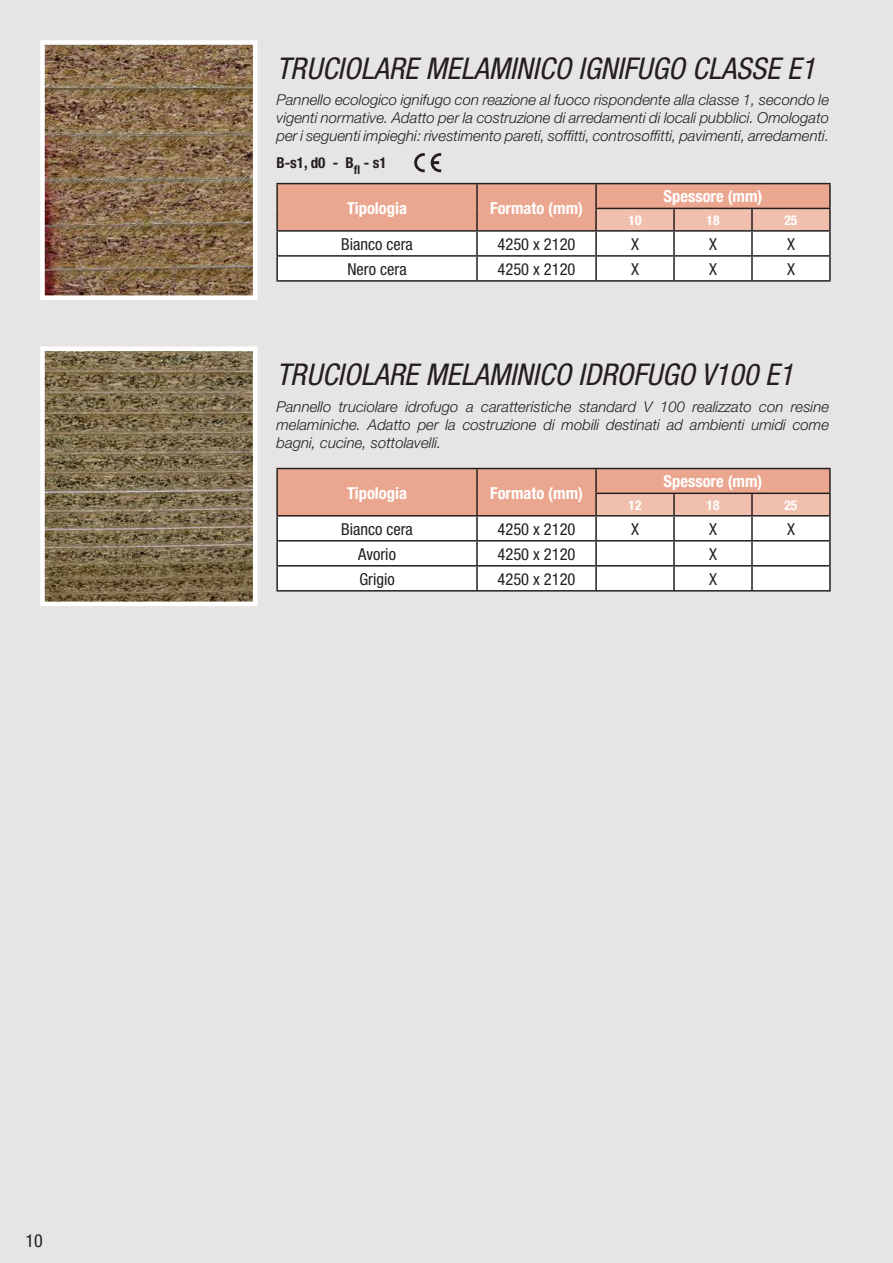
<style>
.page{position:relative;width:893px;height:1263px;background:#e7e5e4}
.page>*{position:absolute;margin:0;border:0;box-sizing:border-box;transform-origin:0 0}
.t1{font:italic condensed 30px "Helvetica Neue";color:#231f20}
.t2{font:condensed 18px "Helvetica Neue";color:#231f20}
.t3{font:condensed 16.5px "Helvetica Neue";color:#231f20}
.t4{font:700 condensed 16.5px "Helvetica Neue";color:#fff}
.t5{font:italic 300 15px/18px "Helvetica Neue";color:#231f20;text-align:justify}
.t6{font:700 condensed 15px "Helvetica Neue";color:#231f20}
.t7{font:700 condensed 13.5px "Helvetica Neue";color:#fff}
</style>
<div class="page">
<img style="left:45px;top:45px;width:207px;height:250px">
<div style="left:40px;top:40px;width:217px;height:260px;border:4px solid #fff"></div>
<img style="left:45px;top:351px;width:207px;height:250px">
<div style="left:40px;top:346px;width:217px;height:260px;border:4px solid #fff"></div>
<svg style="left:278px;top:184px;width:551px;height:96px;background:#f4d4c9"></svg>
<hr style="left:276px;top:183px;width:201px;height:1px;background:#231f20">
<hr style="left:276px;top:184px;width:2px;height:24px;background:#231f20">
<hr style="left:477px;top:183px;width:119px;height:1px;background:#231f20">
<hr style="left:476px;top:184px;width:2px;height:24px;background:#231f20">
<hr style="left:596px;top:183px;width:78px;height:1px;background:#231f20">
<hr style="left:595px;top:184px;width:2px;height:24px;background:#231f20">
<hr style="left:674px;top:183px;width:157px;height:1px;background:#231f20">
<hr style="left:829px;top:184px;width:2px;height:24px;background:#231f20">
<hr style="left:276px;top:208px;width:2px;height:22px;background:#231f20">
<hr style="left:476px;top:208px;width:2px;height:22px;background:#231f20">
<hr style="left:595px;top:208px;width:79px;height:1px;background:#231f20">
<hr style="left:595px;top:209px;width:2px;height:21px;background:#231f20">
<hr style="left:674px;top:208px;width:78px;height:1px;background:#231f20">
<hr style="left:673px;top:209px;width:2px;height:21px;background:#231f20">
<hr style="left:752px;top:208px;width:79px;height:1px;background:#231f20">
<hr style="left:751px;top:209px;width:2px;height:21px;background:#231f20">
<hr style="left:829px;top:209px;width:2px;height:21px;background:#231f20">
<hr style="left:276px;top:230px;width:201px;height:2px;background:#231f20">
<hr style="left:276px;top:232px;width:2px;height:23px;background:#231f20">
<hr style="left:477px;top:230px;width:119px;height:2px;background:#231f20">
<hr style="left:476px;top:232px;width:2px;height:23px;background:#231f20">
<hr style="left:596px;top:230px;width:78px;height:2px;background:#231f20">
<hr style="left:595px;top:232px;width:2px;height:23px;background:#231f20">
<hr style="left:674px;top:230px;width:78px;height:2px;background:#231f20">
<hr style="left:673px;top:232px;width:2px;height:23px;background:#231f20">
<hr style="left:752px;top:230px;width:79px;height:2px;background:#231f20">
<hr style="left:751px;top:232px;width:2px;height:23px;background:#231f20">
<hr style="left:829px;top:232px;width:2px;height:23px;background:#231f20">
<hr style="left:276px;top:255px;width:201px;height:2px;background:#231f20">
<hr style="left:276px;top:257px;width:2px;height:23px;background:#231f20">
<hr style="left:477px;top:255px;width:119px;height:2px;background:#231f20">
<hr style="left:476px;top:257px;width:2px;height:23px;background:#231f20">
<hr style="left:596px;top:255px;width:78px;height:2px;background:#231f20">
<hr style="left:595px;top:257px;width:2px;height:23px;background:#231f20">
<hr style="left:674px;top:255px;width:78px;height:2px;background:#231f20">
<hr style="left:673px;top:257px;width:2px;height:23px;background:#231f20">
<hr style="left:752px;top:255px;width:79px;height:2px;background:#231f20">
<hr style="left:751px;top:257px;width:2px;height:23px;background:#231f20">
<hr style="left:829px;top:257px;width:2px;height:23px;background:#231f20">
<hr style="left:276px;top:280px;width:555px;height:2px;background:#231f20">
<svg style="left:414px;top:153px;width:11px;height:19px"></svg>
<svg style="left:431px;top:153px;width:10px;height:19px"></svg>
<svg style="left:278px;top:469px;width:551px;height:121px;background:#f4dbd2"></svg>
<hr style="left:276px;top:468px;width:201px;height:1px;background:#231f20">
<hr style="left:276px;top:469px;width:2px;height:24px;background:#231f20">
<hr style="left:477px;top:468px;width:119px;height:1px;background:#231f20">
<hr style="left:476px;top:469px;width:2px;height:24px;background:#231f20">
<hr style="left:596px;top:468px;width:78px;height:1px;background:#231f20">
<hr style="left:595px;top:469px;width:2px;height:24px;background:#231f20">
<hr style="left:674px;top:468px;width:157px;height:1px;background:#231f20">
<hr style="left:829px;top:469px;width:2px;height:24px;background:#231f20">
<hr style="left:276px;top:493px;width:2px;height:22px;background:#231f20">
<hr style="left:476px;top:493px;width:2px;height:22px;background:#231f20">
<hr style="left:595px;top:493px;width:79px;height:1px;background:#231f20">
<hr style="left:595px;top:494px;width:2px;height:21px;background:#231f20">
<hr style="left:674px;top:493px;width:78px;height:1px;background:#231f20">
<hr style="left:673px;top:494px;width:2px;height:21px;background:#231f20">
<hr style="left:752px;top:493px;width:79px;height:1px;background:#231f20">
<hr style="left:751px;top:494px;width:2px;height:21px;background:#231f20">
<hr style="left:829px;top:494px;width:2px;height:21px;background:#231f20">
<hr style="left:276px;top:515px;width:201px;height:1px;background:#231f20">
<hr style="left:276px;top:516px;width:2px;height:24px;background:#231f20">
<hr style="left:477px;top:515px;width:119px;height:1px;background:#231f20">
<hr style="left:476px;top:516px;width:2px;height:24px;background:#231f20">
<hr style="left:596px;top:515px;width:78px;height:1px;background:#231f20">
<hr style="left:595px;top:516px;width:2px;height:24px;background:#231f20">
<hr style="left:674px;top:515px;width:78px;height:1px;background:#231f20">
<hr style="left:673px;top:516px;width:2px;height:24px;background:#231f20">
<hr style="left:752px;top:515px;width:79px;height:1px;background:#231f20">
<hr style="left:751px;top:516px;width:2px;height:24px;background:#231f20">
<hr style="left:829px;top:516px;width:2px;height:24px;background:#231f20">
<hr style="left:276px;top:540px;width:201px;height:1px;background:#231f20">
<hr style="left:276px;top:541px;width:2px;height:24px;background:#231f20">
<hr style="left:477px;top:540px;width:119px;height:1px;background:#231f20">
<hr style="left:476px;top:541px;width:2px;height:24px;background:#231f20">
<hr style="left:596px;top:540px;width:78px;height:1px;background:#231f20">
<hr style="left:595px;top:541px;width:2px;height:24px;background:#231f20">
<hr style="left:674px;top:540px;width:78px;height:1px;background:#231f20">
<hr style="left:673px;top:541px;width:2px;height:24px;background:#231f20">
<hr style="left:752px;top:540px;width:79px;height:1px;background:#231f20">
<hr style="left:751px;top:541px;width:2px;height:24px;background:#231f20">
<hr style="left:829px;top:541px;width:2px;height:24px;background:#231f20">
<hr style="left:276px;top:565px;width:201px;height:2px;background:#231f20">
<hr style="left:276px;top:567px;width:2px;height:23px;background:#231f20">
<hr style="left:477px;top:565px;width:119px;height:2px;background:#231f20">
<hr style="left:476px;top:567px;width:2px;height:23px;background:#231f20">
<hr style="left:596px;top:565px;width:78px;height:2px;background:#231f20">
<hr style="left:595px;top:567px;width:2px;height:23px;background:#231f20">
<hr style="left:674px;top:565px;width:78px;height:2px;background:#231f20">
<hr style="left:673px;top:567px;width:2px;height:23px;background:#231f20">
<hr style="left:752px;top:565px;width:79px;height:2px;background:#231f20">
<hr style="left:751px;top:567px;width:2px;height:23px;background:#231f20">
<hr style="left:829px;top:567px;width:2px;height:23px;background:#231f20">
<hr style="left:276px;top:590px;width:555px;height:2px;background:#231f20">
<p class="t1" style="left:276px;top:57px;width:540px">TRUCIOLARE MELAMINICO IGNIFUGO CLASSE E1</p>
<p class="t5" style="left:276px;top:93px;width:554px">Pannello ecologico ignifugo con reazione al fuoco rispondente alla classe 1, secondo le vigenti normative. Adatto per la costruzione di arredamenti di locali pubblici. Omologato per i seguenti impieghi: rivestimento pareti, soffitti, controsoffitti, pavimenti, arredamenti.</p>
<p class="t6" style="left:276px;top:157px;width:112px">B-s1, d0 - B<sub>fl</sub> - s1</p>
<p class="t4" style="left:347px;top:202px;width:61px">Tipologia</p>
<p class="t4" style="left:490px;top:202px;width:95px">Formato (mm)</p>
<p class="t4" style="left:664px;top:191px;width:100px">Spessore (mm)</p>
<p class="t7" style="left:629px;top:215px;width:14px">10</p>
<p class="t7" style="left:706px;top:215px;width:14px">18</p>
<p class="t7" style="left:784px;top:215px;width:14px">25</p>
<p class="t3" style="left:341px;top:238px;width:73px">Bianco cera</p>
<p class="t3" style="left:498px;top:238px;width:79px">4250 x 2120</p>
<p class="t3" style="left:631px;top:238px;width:9px">X</p>
<p class="t3" style="left:709px;top:238px;width:9px">X</p>
<p class="t3" style="left:787px;top:238px;width:9px">X</p>
<p class="t3" style="left:347px;top:263px;width:61px">Nero cera</p>
<p class="t3" style="left:498px;top:263px;width:79px">4250 x 2120</p>
<p class="t3" style="left:631px;top:263px;width:9px">X</p>
<p class="t3" style="left:709px;top:263px;width:9px">X</p>
<p class="t3" style="left:787px;top:263px;width:9px">X</p>
<p class="t1" style="left:276px;top:364px;width:519px">TRUCIOLARE MELAMINICO IDROFUGO V100 E1</p>
<p class="t5" style="left:276px;top:399px;width:554px">Pannello truciolare idrofugo a caratteristiche standard V 100 realizzato con resine melaminiche. Adatto per la costruzione di mobili destinati ad ambienti umidi come bagni, cucine, sottolavelli.</p>
<p class="t4" style="left:347px;top:487px;width:61px">Tipologia</p>
<p class="t4" style="left:490px;top:487px;width:95px">Formato (mm)</p>
<p class="t4" style="left:664px;top:475px;width:100px">Spessore (mm)</p>
<p class="t7" style="left:629px;top:500px;width:14px">12</p>
<p class="t7" style="left:706px;top:500px;width:14px">18</p>
<p class="t7" style="left:784px;top:500px;width:14px">25</p>
<p class="t3" style="left:341px;top:523px;width:73px">Bianco cera</p>
<p class="t3" style="left:498px;top:523px;width:79px">4250 x 2120</p>
<p class="t3" style="left:631px;top:523px;width:9px">X</p>
<p class="t3" style="left:709px;top:523px;width:9px">X</p>
<p class="t3" style="left:787px;top:523px;width:9px">X</p>
<p class="t3" style="left:358px;top:548px;width:39px">Avorio</p>
<p class="t3" style="left:498px;top:548px;width:79px">4250 x 2120</p>
<p class="t3" style="left:709px;top:548px;width:9px">X</p>
<p class="t3" style="left:359px;top:573px;width:37px">Grigio</p>
<p class="t3" style="left:498px;top:573px;width:79px">4250 x 2120</p>
<p class="t3" style="left:709px;top:573px;width:9px">X</p>
<p class="t2" style="left:26px;top:1234px;width:19px">10</p>
</div>
